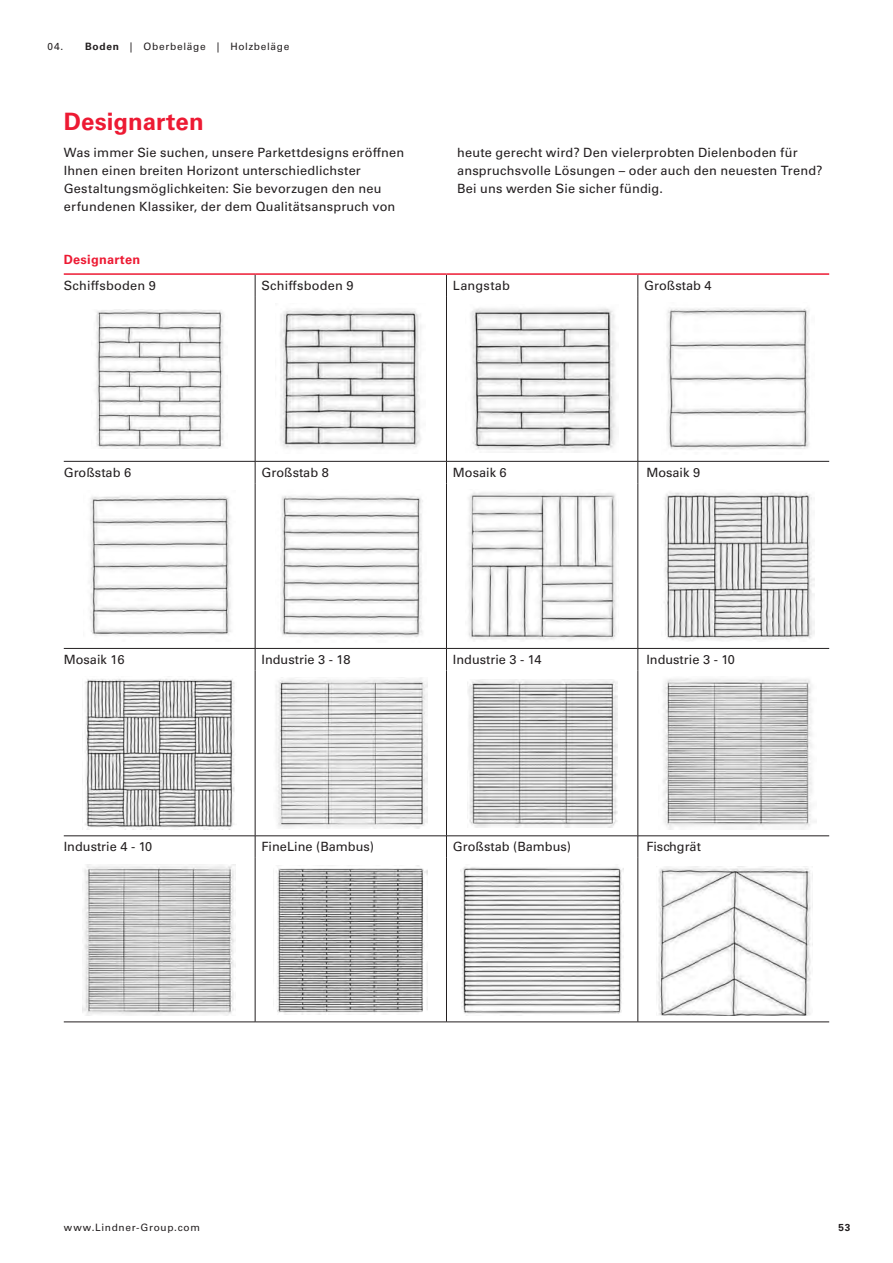
<style>
.page{position:relative;width:893px;height:1263px;background:#fff}
.page>*{position:absolute;margin:0;border:0;box-sizing:border-box;transform-origin:0 0}
.Lindner__H3__-_16pt{font:700 24px "Univers LT Pro 65";color:#ed1a33}
.Lindner_Copy_-_8_5pt{font:12.75px/18px "Univers LT Pro 55 Roman";letter-spacing:.015em;color:#231f20}
.Lindner_Tabelle_Copy_8_5pt{font:12.75px "Univers LT Pro 55 Roman";letter-spacing:.02em;color:#231f20}
.Lindner_Tabelle_Head_8_5pt{font:700 12.75px "Univers LT Pro 65";letter-spacing:.015em;color:#ed1a33}
.Lindner_Rubrikheader_-_6_75pt{font:10.2px "Univers LT Pro 55 Roman";letter-spacing:.07em;color:#231f20}
.t1{font:700 10.2px "Univers LT Pro 65";color:#231f20}
.s1{font-family:"Univers LT Pro 65";font-weight:700}
</style>
<div class="page">
<hr style="left:64px;top:461px;width:191px;height:1px;background:#231f20">
<hr style="left:255px;top:461px;width:191px;height:1px;background:#231f20">
<hr style="left:446px;top:461px;width:192px;height:1px;background:#231f20">
<hr style="left:638px;top:461px;width:191px;height:1px;background:#231f20">
<hr style="left:638px;top:648px;width:191px;height:1px;background:#231f20">
<hr style="left:638px;top:835px;width:191px;height:1px;background:#231f20">
<hr style="left:638px;top:1022px;width:191px;height:1px;background:#231f20">
<hr style="left:64px;top:648px;width:191px;height:1px;background:#231f20">
<hr style="left:255px;top:648px;width:191px;height:1px;background:#231f20">
<hr style="left:446px;top:648px;width:192px;height:1px;background:#231f20">
<hr style="left:64px;top:835px;width:191px;height:1px;background:#231f20">
<hr style="left:255px;top:835px;width:191px;height:1px;background:#231f20">
<hr style="left:446px;top:835px;width:192px;height:1px;background:#231f20">
<hr style="left:64px;top:1022px;width:191px;height:1px;background:#231f20">
<hr style="left:255px;top:1022px;width:191px;height:1px;background:#231f20">
<hr style="left:446px;top:1022px;width:192px;height:1px;background:#231f20">
<hr style="left:64px;top:273px;width:191px;height:2px;background:#ed1a33">
<hr style="left:255px;top:273px;width:191px;height:2px;background:#ed1a33">
<hr style="left:446px;top:273px;width:192px;height:2px;background:#ed1a33">
<hr style="left:638px;top:273px;width:191px;height:2px;background:#ed1a33">
<svg style="left:255px;top:275px;width:1px;height:21px"></svg>
<svg style="left:446px;top:275px;width:1px;height:21px"></svg>
<svg style="left:638px;top:275px;width:1px;height:21px"></svg>
<hr style="left:255px;top:296px;width:1px;height:165px;background:#231f20">
<hr style="left:446px;top:296px;width:1px;height:165px;background:#231f20">
<hr style="left:638px;top:296px;width:1px;height:165px;background:#231f20">
<svg style="left:255px;top:461px;width:1px;height:22px"></svg>
<svg style="left:446px;top:461px;width:1px;height:22px"></svg>
<svg style="left:638px;top:461px;width:1px;height:22px"></svg>
<hr style="left:255px;top:483px;width:1px;height:165px;background:#231f20">
<hr style="left:446px;top:483px;width:1px;height:165px;background:#231f20">
<hr style="left:638px;top:483px;width:1px;height:165px;background:#231f20">
<svg style="left:255px;top:649px;width:1px;height:21px"></svg>
<svg style="left:446px;top:649px;width:1px;height:21px"></svg>
<svg style="left:638px;top:649px;width:1px;height:21px"></svg>
<hr style="left:255px;top:670px;width:1px;height:166px;background:#231f20">
<hr style="left:446px;top:670px;width:1px;height:166px;background:#231f20">
<hr style="left:638px;top:670px;width:1px;height:166px;background:#231f20">
<svg style="left:255px;top:836px;width:1px;height:22px"></svg>
<svg style="left:446px;top:836px;width:1px;height:22px"></svg>
<svg style="left:638px;top:836px;width:1px;height:22px"></svg>
<hr style="left:255px;top:858px;width:1px;height:164px;background:#231f20">
<hr style="left:446px;top:858px;width:1px;height:164px;background:#231f20">
<hr style="left:638px;top:858px;width:1px;height:164px;background:#231f20">
<img style="left:96px;top:309px;width:128px;height:139px">
<img style="left:280px;top:309px;width:141px;height:140px">
<img style="left:471px;top:308px;width:145px;height:145px">
<img style="left:666px;top:308px;width:144px;height:142px">
<img style="left:90px;top:495px;width:141px;height:141px">
<img style="left:280px;top:496px;width:143px;height:142px">
<img style="left:468px;top:492px;width:148px;height:148px">
<img style="left:664px;top:492px;width:150px;height:149px">
<img style="left:85px;top:679px;width:150px;height:150px">
<img style="left:275px;top:677px;width:153px;height:152px">
<img style="left:467px;top:679px;width:150px;height:148px">
<img style="left:663px;top:678px;width:154px;height:151px">
<img style="left:83px;top:864px;width:153px;height:151px">
<img style="left:277px;top:865px;width:151px;height:150px">
<img style="left:461px;top:867px;width:162px;height:147px">
<img style="left:658px;top:866px;width:153px;height:149px">
<p class="Lindner_Rubrikheader_-_6_75pt" style="left:48px;top:39px;width:17px">04.</p>
<p class="Lindner_Rubrikheader_-_6_75pt" style="left:85px;top:39px;width:206px"><span class="s1">Boden</span> | Oberbeläge | Holzbeläge</p>
<p class="Lindner__H3__-_16pt" style="left:64px;top:105px;width:141px">Designarten</p>
<p class="Lindner_Copy_-_8_5pt" style="left:64px;top:143px;width:342px">Was immer Sie suchen, unsere Parkettdesigns eröffnen Ihnen einen breiten Horizont unterschiedlichster Gestaltungsmöglichkeiten: Sie bevorzugen den neu erfundenen Klassiker, der dem Qualitätsanspruch von</p>
<p class="Lindner_Copy_-_8_5pt" style="left:457px;top:143px;width:367px">heute gerecht wird? Den vielerprobten Dielenboden für anspruchsvolle Lösungen – oder auch den neuesten Trend?<br>Bei uns werden Sie sicher fündig.</p>
<p class="Lindner_Tabelle_Head_8_5pt" style="left:64px;top:251px;width:78px">Designarten</p>
<p class="Lindner_Tabelle_Copy_8_5pt" style="left:64px;top:277px;width:94px">Schiffsboden 9</p>
<p class="Lindner_Tabelle_Copy_8_5pt" style="left:261px;top:276px;width:94px">Schiffsboden 9</p>
<p class="Lindner_Tabelle_Copy_8_5pt" style="left:453px;top:276px;width:59px">Langstab</p>
<p class="Lindner_Copy_-_8_5pt" style="left:644px;top:276px;width:69px">Großstab 4</p>
<p class="Lindner_Copy_-_8_5pt" style="left:64px;top:463px;width:69px">Großstab 6</p>
<p class="Lindner_Copy_-_8_5pt" style="left:261px;top:463px;width:69px">Großstab 8</p>
<p class="Lindner_Copy_-_8_5pt" style="left:453px;top:463px;width:55px">Mosaik 6</p>
<p class="Lindner_Copy_-_8_5pt" style="left:646px;top:463px;width:55px">Mosaik 9</p>
<p class="Lindner_Copy_-_8_5pt" style="left:64px;top:650px;width:62px">Mosaik 16</p>
<p class="Lindner_Copy_-_8_5pt" style="left:261px;top:650px;width:91px">Industrie 3 - 18</p>
<p class="Lindner_Copy_-_8_5pt" style="left:453px;top:650px;width:90px">Industrie 3 - 14</p>
<p class="Lindner_Copy_-_8_5pt" style="left:646px;top:650px;width:90px">Industrie 3 - 10</p>
<p class="Lindner_Copy_-_8_5pt" style="left:64px;top:837px;width:90px">Industrie 4 - 10</p>
<p class="Lindner_Copy_-_8_5pt" style="left:261px;top:837px;width:114px">FineLine (Bambus)</p>
<p class="Lindner_Copy_-_8_5pt" style="left:453px;top:837px;width:120px">Großstab (Bambus)</p>
<p class="Lindner_Copy_-_8_5pt" style="left:646px;top:837px;width:56px">Fischgrät</p>
<p class="Lindner_Rubrikheader_-_6_75pt" style="left:64px;top:1221px;width:138px">www.Lindner-Group.com</p>
<p class="t1" style="left:838px;top:1221px;width:14px">53</p>
</div>
